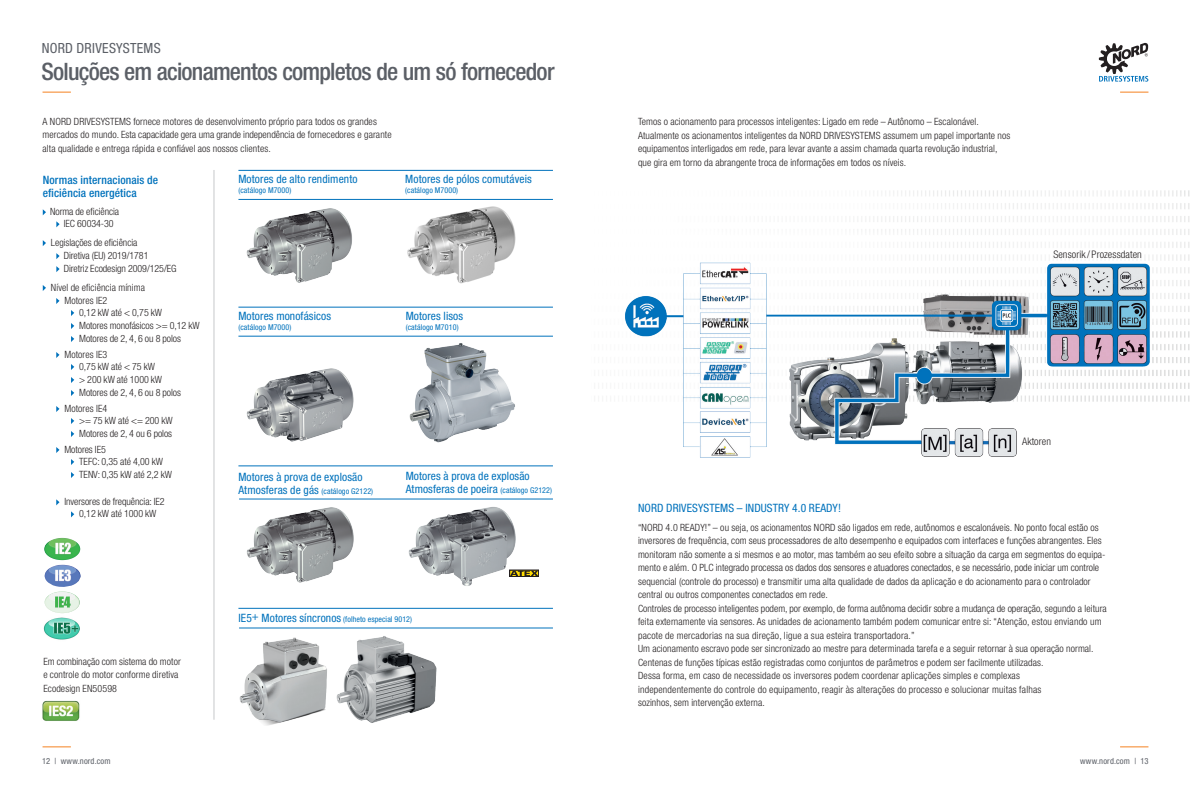
<style>
.page{position:relative;width:1191px;height:792px;background:#fff}
.page>*{position:absolute;margin:0;border:0;box-sizing:border-box;transform-origin:0 0}
.t1{font:500 condensed 24px "Helvetica Neue LT Std";letter-spacing:-.03em;color:#5b5f66}
.t2{font:condensed 14px "Helvetica Neue LT Std";letter-spacing:.02em;color:#5b5f66}
.Copy{font:condensed 11.5px "Helvetica Neue LT Std";letter-spacing:.01em;color:#0072bc}
.Copy-2{font:500 condensed 11.5px/13px "Helvetica Neue LT Std";letter-spacing:.01em;color:#0072bc}
.Fließtext_Normal{font:300 condensed 10.4px "Helvetica Neue LT Std";letter-spacing:.01em;color:#231f20}
.Copy-3{font:300 condensed 10px/13.5px "Helvetica Neue LT Std";letter-spacing:.01em;color:#231f20}
.t3{font:condensed 8.5px "Helvetica Neue LT Std";letter-spacing:.02em;color:#5b5f66}
.Copy-4{font:condensed 8px "Helvetica Neue LT Std";letter-spacing:.01em;color:#0072bc}
.s1{font-size:8px}
.s2{font-size:11.5px}
</style>
<div class="page">
<svg style="left:43px;top:746px;width:28px;height:1px"></svg>
<svg style="left:1120px;top:746px;width:28px;height:1px"></svg>
<svg style="left:43px;top:92px;width:28px;height:1px"></svg>
<svg style="left:1120px;top:92px;width:28px;height:1px"></svg>
<svg style="left:1098px;top:43px;width:50px;height:39px"></svg>
<hr style="left:238px;top:199px;width:315px;height:1px;background:#0072bc">
<img style="left:246px;top:208px;width:106px;height:75px">
<img style="left:407px;top:206px;width:109px;height:78px">
<img style="left:246px;top:368px;width:108px;height:74px">
<hr style="left:238px;top:336px;width:315px;height:1px;background:#0072bc">
<img style="left:367px;top:335px;width:186px;height:131px">
<hr style="left:238px;top:307px;width:315px;height:1px;background:#0072bc">
<img style="left:408px;top:507px;width:116px;height:79px">
<svg style="left:511px;top:572px;width:26px;height:3px"></svg>
<div style="left:509px;top:570px;width:30px;height:7px;border:1px solid #231f20"></div>
<img style="left:247px;top:507px;width:107px;height:76px">
<hr style="left:239px;top:499px;width:314px;height:1px;background:#0072bc">
<hr style="left:238px;top:466px;width:315px;height:1px;background:#0072bc">
<hr style="left:239px;top:628px;width:314px;height:1px;background:#0072bc">
<img style="left:239px;top:627px;width:120px;height:99px">
<img style="left:296px;top:629px;width:141px;height:97px">
<hr style="left:238px;top:608px;width:315px;height:1px;background:#0072bc">
<hr style="left:238px;top:170px;width:315px;height:1px;background:#0072bc">
<img style="left:861px;top:191px;width:329px;height:211px">
<svg style="left:916px;top:190px;width:36px;height:57px"></svg>
<svg style="left:952px;top:190px;width:238px;height:144px"></svg>
<img style="left:625px;top:247px;width:539px;height:211px">
<hr style="left:214px;top:170px;width:1px;height:550px;background:#c7c8ca">
<svg style="left:43px;top:209px;width:3px;height:6px"></svg>
<svg style="left:56px;top:221px;width:4px;height:6px"></svg>
<svg style="left:43px;top:240px;width:3px;height:6px"></svg>
<svg style="left:56px;top:253px;width:4px;height:6px"></svg>
<svg style="left:56px;top:266px;width:4px;height:6px"></svg>
<svg style="left:43px;top:285px;width:3px;height:6px"></svg>
<img style="left:42px;top:700px;width:38px;height:21px">
<svg style="left:52px;top:538px;width:10px;height:2px"></svg>
<img style="left:44px;top:565px;width:37px;height:22px">
<svg style="left:54px;top:591px;width:8px;height:2px"></svg>
<img style="left:44px;top:617px;width:36px;height:23px">
<svg style="left:56px;top:298px;width:3px;height:6px"></svg>
<svg style="left:71px;top:310px;width:3px;height:6px"></svg>
<svg style="left:71px;top:323px;width:3px;height:6px"></svg>
<svg style="left:71px;top:336px;width:3px;height:6px"></svg>
<svg style="left:56px;top:352px;width:3px;height:6px"></svg>
<svg style="left:71px;top:364px;width:3px;height:6px"></svg>
<svg style="left:71px;top:377px;width:3px;height:6px"></svg>
<svg style="left:71px;top:390px;width:3px;height:6px"></svg>
<svg style="left:56px;top:406px;width:3px;height:6px"></svg>
<svg style="left:71px;top:418px;width:3px;height:6px"></svg>
<svg style="left:71px;top:431px;width:3px;height:6px"></svg>
<svg style="left:56px;top:447px;width:3px;height:6px"></svg>
<svg style="left:71px;top:459px;width:3px;height:6px"></svg>
<svg style="left:71px;top:472px;width:3px;height:6px"></svg>
<svg style="left:56px;top:499px;width:3px;height:6px"></svg>
<svg style="left:71px;top:511px;width:3px;height:6px"></svg>
<h2 class="t2" style="left:42px;top:40px;width:120px">NORD DRIVESYSTEMS</h2>
<h1 class="t1" style="left:41px;top:57px;width:514px">Soluções em acionamentos completos de um só fornecedor</h1>
<p class="Copy-3" style="left:43px;top:114px;width:336px">A NORD DRIVESYSTEMS fornece motores de desenvolvimento próprio para todos os grandes</p>
<p class="Copy-3" style="left:43px;top:128px;width:351px">mercados do mundo. Esta capacidade gera uma grande independência de fornecedores e garante alta qualidade e entrega rápida e confiável aos nossos clientes.</p>
<p class="Copy-2" style="left:43px;top:173px;width:117px">Normas internacionais de eficiência energética</p>
<p class="Copy-3" style="left:50px;top:205px;width:70px">Norma de eficiência</p>
<p class="Copy-3" style="left:64px;top:217px;width:52px">IEC 60034-30</p>
<p class="Copy-3" style="left:51px;top:236px;width:88px">Legislações de eficiência</p>
<p class="Copy-3" style="left:64px;top:249px;width:86px">Diretiva (EU) 2019/1781</p>
<p class="Copy-3" style="left:64px;top:262px;width:114px">Diretriz Ecodesign 2009/125/EG</p>
<p class="Copy-3" style="left:51px;top:281px;width:95px">Nível de eficiência mínima</p>
<p class="Copy-3" style="left:64px;top:294px;width:44px">Motores IE2</p>
<p class="Copy-3" style="left:79px;top:306px;width:84px">0,12 kW até &lt; 0,75 kW</p>
<p class="Copy-3" style="left:79px;top:319px;width:122px">Motores monofásicos &gt;= 0,12 kW</p>
<p class="Copy-3" style="left:79px;top:332px;width:103px">Motores de 2, 4, 6 ou 8 polos</p>
<p class="Copy-3" style="left:64px;top:348px;width:44px">Motores IE3</p>
<p class="Copy-3" style="left:79px;top:360px;width:77px">0,75 kW até &lt; 75 kW</p>
<p class="Copy-3" style="left:79px;top:373px;width:84px">&gt; 200 kW até 1000 kW</p>
<p class="Copy-3" style="left:79px;top:386px;width:103px">Motores de 2, 4, 6 ou 8 polos</p>
<p class="Copy-3" style="left:64px;top:402px;width:44px">Motores IE4</p>
<p class="Copy-3" style="left:79px;top:414px;width:95px">&gt;= 75 kW até &lt;= 200 kW</p>
<p class="Copy-3" style="left:79px;top:427px;width:94px">Motores de 2, 4 ou 6 polos</p>
<p class="Copy-3" style="left:64px;top:443px;width:43px">Motores IE5</p>
<p class="Copy-3" style="left:79px;top:455px;width:85px">TEFC: 0,35 até 4,00 kW</p>
<p class="Copy-3" style="left:79px;top:468px;width:94px">TENV: 0,35 kW até 2,2 kW</p>
<p class="Copy-3" style="left:64px;top:495px;width:102px">Inversores de frequência: IE2</p>
<p class="Copy-3" style="left:79px;top:507px;width:79px">0,12 kW até 1000 kW</p>
<p class="Copy" style="left:238px;top:172px;width:121px">Motores de alto rendimento</p>
<p class="Copy-4" style="left:238px;top:186px;width:54px">(catálogo M7000)</p>
<p class="Copy" style="left:238px;top:310px;width:94px">Motores monofásicos</p>
<p class="Copy-4" style="left:238px;top:323px;width:54px">(catálogo M7000)</p>
<p class="Copy" style="left:405px;top:172px;width:128px">Motores de pólos comutáveis</p>
<p class="Copy-4" style="left:405px;top:186px;width:54px">(catálogo M7000)</p>
<p class="Copy" style="left:406px;top:310px;width:59px">Motores lisos</p>
<p class="Copy-4" style="left:406px;top:323px;width:54px">(catálogo M7010)</p>
<p class="Copy" style="left:238px;top:470px;width:125px">Motores à prova de explosão</p>
<p class="Copy" style="left:238px;top:483px;width:136px">Atmosferas de gás <span class="s1">(catálogo G2122)</span></p>
<p class="Copy" style="left:406px;top:469px;width:125px">Motores à prova de explosão</p>
<p class="Copy" style="left:406px;top:483px;width:148px">Atmosferas de poeira <span class="s1">(catálogo G2122)</span></p>
<p class="Copy-3" style="left:43px;top:654px;width:139px">Em combinação com sistema do motor e controle do motor conforme diretiva<br>Ecodesign EN50598</p>
<p class="Copy-4" style="left:238px;top:614px;width:175px"><span class="s2">IE5</span><sup>+</sup> <span class="s2">Motores síncronos</span> (folheto especial 9012)</p>
<p class="Copy-3" style="left:638px;top:115px;width:374px">Temos o acionamento para processos inteligentes: Ligado em rede – Autônomo – Escalonável.<br>Atualmente os acionamentos inteligentes da NORD DRIVESYSTEMS assumem um papel importante nos equipamentos interligados em rede, para levar avante a assim chamada quarta revolução industrial, que gira em torno da abrangente troca de informações em todos os níveis.</p>
<p class="Fließtext_Normal" style="left:1053px;top:249px;width:90px">Sensorik / Prozessdaten</p>
<p class="Fließtext_Normal" style="left:1022px;top:435px;width:30px">Aktoren</p>
<p class="Copy" style="left:638px;top:501px;width:204px">NORD DRIVESYSTEMS – INDUSTRY 4.0 READY!</p>
<p class="Copy-3" style="left:638px;top:520px;width:469px">“NORD 4.0 READY!” – ou seja, os acionamentos NORD são ligados em rede, autônomos e escalonáveis. No ponto focal estão os inversores de frequência, com seus processadores de alto desempenho e equipados com interfaces e funções abrangentes. Eles monitoram não somente a si mesmos e ao motor, mas também ao seu efeito sobre a situação da carga em segmentos do equipa&shy;mento e além. O PLC integrado processa os dados dos sensores e atuadores conectados, e se necessário, pode iniciar um controle sequencial (controle do processo) e transmitir uma alta qualidade de dados da aplicação e do acionamento para o controlador central ou outros componentes conectados em rede.</p>
<p class="Copy-3" style="left:638px;top:601px;width:470px">Controles de processo inteligentes podem, por exemplo, de forma autônoma decidir sobre a mudança de operação, segundo a leitura feita externamente via sensores. As unidades de acionamento também podem comunicar entre si: “Atenção, estou enviando um pacote de mercadorias na sua direção, ligue a sua esteira transportadora.”</p>
<p class="Copy-3" style="left:638px;top:642px;width:457px">Um acionamento escravo pode ser sincronizado ao mestre para determinada tarefa e a seguir retornar à sua operação normal.<br>Centenas de funções típicas estão registradas como conjuntos de parâmetros e podem ser facilmente utilizadas.</p>
<p class="Copy-3" style="left:638px;top:669px;width:383px">Dessa forma, em caso de necessidade os inversores podem coordenar aplicações simples e complexas</p>
<p class="Copy-3" style="left:638px;top:682px;width:405px">independentemente do controle do equipamento, reagir às alterações do processo e solucionar muitas falhas</p>
<p class="Copy-3" style="left:638px;top:696px;width:128px">sozinhos, sem intervenção externa.</p>
<p class="t3" style="left:42px;top:756px;width:70px">12 | www.nord.com</p>
<p class="t3" style="left:1080px;top:756px;width:70px">www.nord.com | 13</p>
</div>
